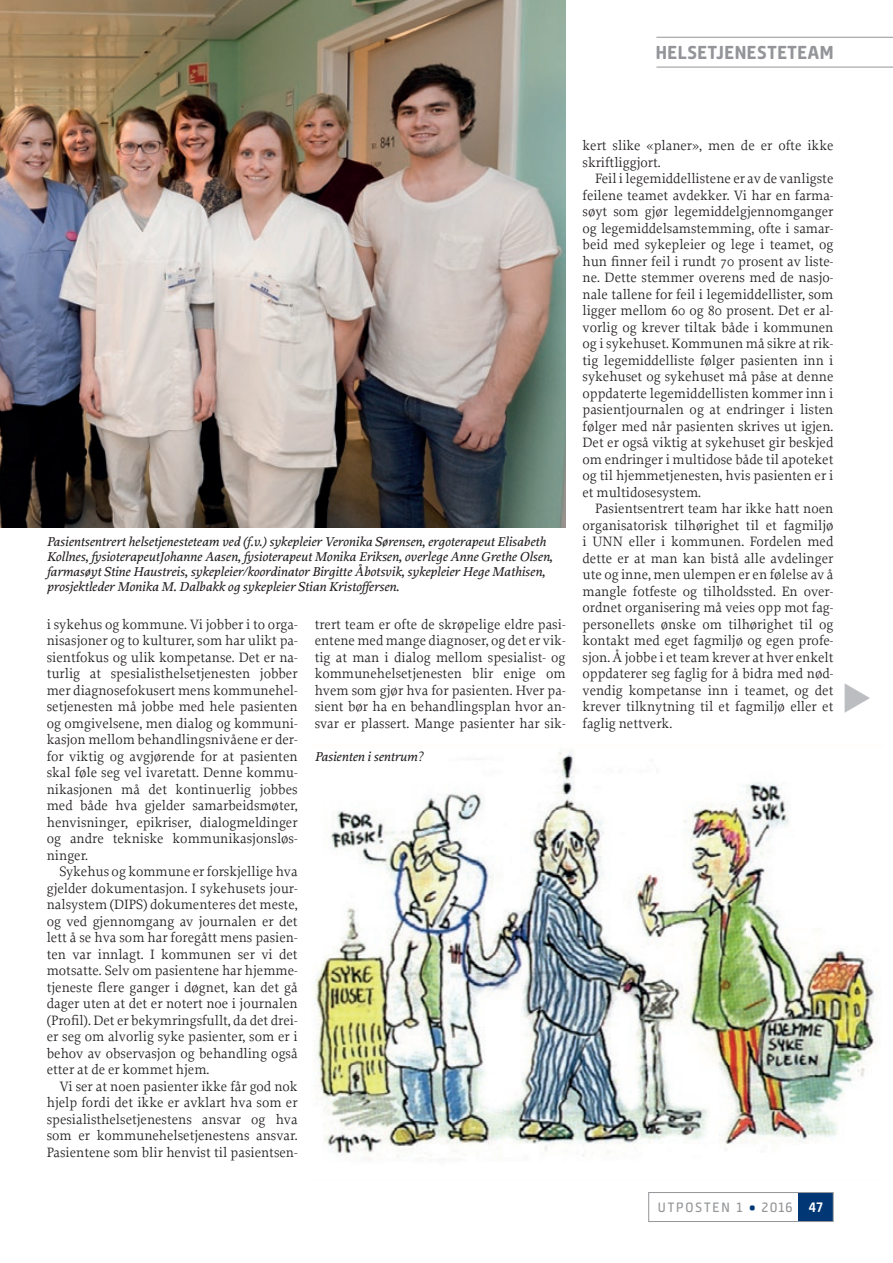
<style>
.page{position:relative;width:893px;height:1263px;background:#fff}
.page>*{position:absolute;margin:0;border:0;box-sizing:border-box;transform-origin:0 0}
.t1{font:800 21px "Neuron";letter-spacing:.03em;color:#939598}
.t2{font:15.3px "Neuron";letter-spacing:.115em;color:#939598}
.t3{font:14.25px/16.5px "Proforma";color:#231f20;text-align:justify}
.t4{font:italic 500 13.5px/15px "Proforma";color:#231f20}
.s1{font-weight:900;color:#013775}
.s2{font-weight:700;color:#fff}
</style>
<div class="page">
<div style="left:799px;top:1192px;width:34px;height:29px;background:#013775"></div>
<div style="left:648px;top:1192px;width:185px;height:30px;border:1px solid #939598"></div>
<hr style="left:656px;top:67px;width:237px;height:1px;background:#939598">
<hr style="left:656px;top:37px;width:237px;height:1px;background:#939598">
<img style="left:0;top:0;width:566px;height:527px">
<img style="left:314px;top:750px;width:563px;height:410px">
<h1 class="t1" style="left:656px;top:41px;width:179px">HELSETJENESTETEAM</h1>
<p class="t4" style="left:47px;top:534px;width:507px">Pasientsentrert helsetjenesteteam ved (f.v.) sykepleier Veronika Sørensen, ergoterapeut Elisabeth Kollnes, fysioterapeutJohanne Aasen, fysioterapeut Monika Eriksen, overlege Anne Grethe Olsen, farmasøyt Stine Haustreis, sykepleier/koordinator Birgitte Åbotsvik, sykepleier Hege Mathisen, prosjektleder Monika M. Dalbakk og sykepleier Stian Kristoffersen.</p>
<p class="t3" style="left:47px;top:616px;width:252px">i sykehus og kommune. Vi jobber i to orga&shy;nisasjoner og to kulturer, som har ulikt pa&shy;sientfokus og ulik kompetanse. Det er na&shy;turlig at spesialisthelsetjenesten jobber mer diagnosefokusert mens kommunehel&shy;setjenesten må jobbe med hele pasienten og omgivelsene, men dialog og kommuni&shy;kasjon mellom behandlingsnivåene er der&shy;for viktig og avgjørende for at pasienten skal føle seg vel ivaretatt. Denne kommu&shy;nikasjonen må det kontinuerlig jobbes med både hva gjelder samarbeidsmøter, henvisninger, epikriser, dialogmeldinger og andre tekniske kommunikasjonsløs&shy;ninger.</p>
<p class="t3" style="left:47px;top:863px;width:252px;text-indent:13px">Sykehus og kommune er forskjellige hva gjelder dokumentasjon. I sykehusets jour&shy;nalsystem (DIPS) dokumenteres det meste, og ved gjennomgang av journalen er det lett å se hva som har foregått mens pasien&shy;ten var innlagt. I kommunen ser vi det motsatte. Selv om pasientene har hjemme&shy;tjeneste flere ganger i døgnet, kan det gå dager uten at det er notert noe i journalen (Profil). Det er bekymringsfullt, da det drei&shy;er seg om alvorlig syke pasienter, som er i behov av observasjon og behandling også etter at de er kommet hjem.</p>
<p class="t3" style="left:47px;top:1078px;width:252px;text-indent:13px">Vi ser at noen pasienter ikke får god nok hjelp fordi det ikke er avklart hva som er spesialisthelsetjenestens ansvar og hva som er kommunehelsetjenestens ansvar.<br>Pasientene som blir henvist til pasientsen-</p>
<p class="t3" style="left:315px;top:616px;width:252px">trert team er ofte de skrøpelige eldre pasi&shy;entene med mange diagnoser, og det er vik&shy;tig at man i dialog mellom spesialist- og kommunehelsetjenesten blir enige om hvem som gjør hva for pasienten. Hver pa&shy;sient bør ha en behandlingsplan hvor an&shy;svar er plassert. Mange pasienter har sik-</p>
<p class="t4" style="left:315px;top:748px;width:110px">Pasienten i sentrum?</p>
<p class="t3" style="left:583px;top:137px;width:252px">kert slike «planer», men de er ofte ikke skriftliggjort.</p>
<p class="t3" style="left:583px;top:170px;width:252px;text-indent:13px">Feil i legemiddellistene er av de vanligste feilene teamet avdekker. Vi har en farma&shy;søyt som gjør legemiddelgjennomganger og legemiddelsamstemming, ofte i samar&shy;beid med sykepleier og lege i teamet, og hun finner feil i rundt 70 prosent av liste&shy;ne. Dette stemmer overens med de nasjo&shy;nale tallene for feil i legemiddellister, som ligger mellom 60 og 80 prosent. Det er al&shy;vorlig og krever tiltak både i kommunen og i sykehuset. Kommunen må sikre at rik&shy;tig legemiddelliste følger pasienten inn i sykehuset og sykehuset må påse at denne oppdaterte legemiddellisten kommer inn i pasientjournalen og at endringer i listen følger med når pasienten skrives ut igjen.<br>Det er også viktig at sykehuset gir beskjed om endringer i multidose både til apoteket og til hjemmetjenesten, hvis pasienten er i et multidosesystem.</p>
<p class="t3" style="left:583px;top:500px;width:252px;text-indent:13px">Pasientsentrert team har ikke hatt noen organisatorisk tilhørighet til et fagmiljø i UNN eller i kommunen. Fordelen med dette er at man kan bistå alle avdelinger ute og inne, men ulempen er en følelse av å mangle fotfeste og tilholdssted. En over&shy;ordnet organisering må veies opp mot fag&shy;personellets ønske om tilhørighet til og kontakt med eget fagmiljø og egen profe&shy;sjon. Å jobbe i et team krever at hver enkelt oppdaterer seg faglig for å bidra med nød&shy;vendig kompetanse inn i teamet, og det krever tilknytning til et fagmiljø eller et faglig nettverk.</p>
<p class="t2" style="left:658px;top:1199px;width:167px">UTPOSTEN 1 <span class="s1">•</span> 2016 <span class="s2">47</span></p>
</div>
